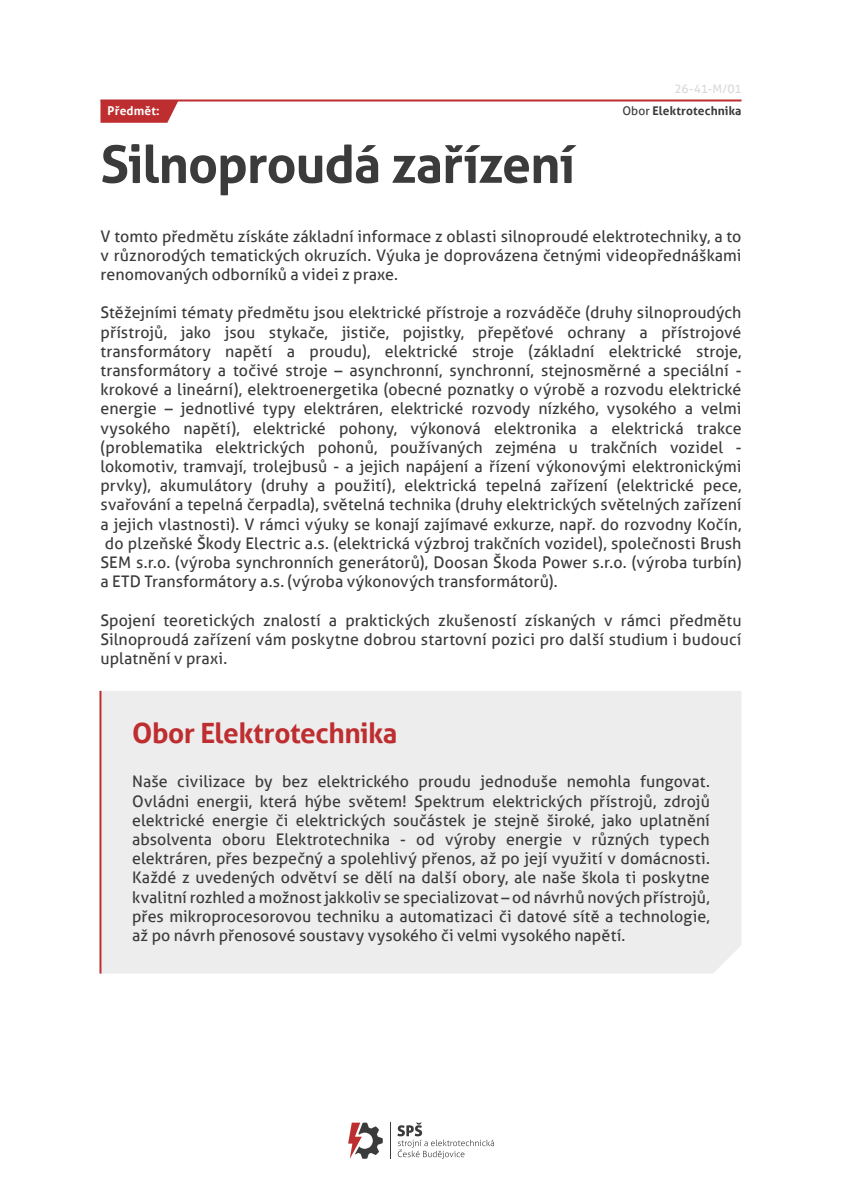
<style>
.page{position:relative;width:842px;height:1191px;background:#fff}
.page>*{position:absolute;margin:0;border:0;box-sizing:border-box;transform-origin:0 0}
.t1{font:700 52px "Aller";letter-spacing:-.02em;color:#3c3b3b}
.t2{font:700 28px "Aller";letter-spacing:-.015em;color:#be2e30}
.t3{font:16px/19.2px "Aller";letter-spacing:.005em;color:#3c3b3b;text-align:justify}
.t4{font:700 12px "Aller";letter-spacing:.01em;color:#3c3b3b}
.t5{font:12px "Aller";color:#dadada}
.t6{font:700 12px "Aller";letter-spacing:.015em;color:#fff}
.s1{font-weight:400}
</style>
<div class="page">
<hr style="left:841px;top:0;width:1px;height:1191px;background:#ededed">
<svg style="left:100px;top:101px;width:78px;height:22px;background:#c33f41"></svg>
<hr style="left:100px;top:99px;width:641px;height:2px;background:#be2e30">
<svg style="left:348px;top:1122px;width:35px;height:36px"></svg>
<hr style="left:390px;top:1122px;width:1px;height:36px;background:#3c3b3b">
<svg style="left:397px;top:1122px;width:97px;height:36px"></svg>
<div style="left:101px;top:691px;width:640px;height:282px;background:#ededed"></div>
<hr style="left:99px;top:691px;width:2px;height:282px;background:#be2e30">
<p class="t5" style="left:674px;top:81px;width:69px">26-41-M/01</p>
<p class="t6" style="left:108px;top:104px;width:54px">Předmět:</p>
<p class="t4" style="left:622px;top:104px;width:121px"><span class="s1">Obor</span> Elektrotechnika</p>
<h1 class="t1" style="left:100px;top:132px;width:476px">Silnoproudá zařízení</h1>
<p class="t3" style="left:100px;top:226px;width:642px">V tomto předmětu získáte základní informace z oblasti silnoproudé elektrotechniky, a to v různorodých tematických okruzích. Výuka je doprovázena četnými videopřednáškami renomovaných odborníků a videi z praxe.</p>
<p class="t3" style="left:100px;top:303px;width:643px">Stěžejními tématy předmětu jsou elektrické přístroje a rozváděče (druhy silnoproudých přístrojů, jako jsou stykače, jističe, pojistky, přepěťové ochrany a přístrojové transformátory napětí a proudu), elektrické stroje (základní elektrické stroje, transformátory a točivé stroje – asynchronní, synchronní, stejnosměrné a speciální - krokové a lineární), elektroenergetika (obecné poznatky o výrobě a rozvodu elektrické energie – jednotlivé typy elektráren, elektrické rozvody nízkého, vysokého a velmi vysokého napětí), elektrické pohony, výkonová elektronika a elektrická trakce (problematika elektrických pohonů, používaných zejména u trakčních vozidel - lokomotiv, tramvají, trolejbusů - a jejich napájení a řízení výkonovými elektronickými prvky), akumulátory (druhy a použití), elektrická tepelná zařízení (elektrické pece, svařování a tepelná čerpadla), světelná technika (druhy elektrických světelných zařízení a jejich vlastnosti). V rámci výuky se konají zajímavé exkurze, např. do rozvodny Kočín, do plzeňské Škody Electric a.s. (elektrická výzbroj trakčních vozidel), společnosti Brush SEM s.r.o. (výroba synchronních generátorů), Doosan Škoda Power s.r.o. (výroba turbín) a ETD Transformátory a.s. (výroba výkonových transformátorů).</p>
<p class="t3" style="left:100px;top:610px;width:642px">Spojení teoretických znalostí a praktických zkušeností získaných v rámci předmětu Silnoproudá zařízení vám poskytne dobrou startovní pozici pro další studium i budoucí uplatnění v praxi.</p>
<h2 class="t2" style="left:132px;top:715px;width:267px">Obor Elektrotechnika</h2>
<p class="t3" style="left:132px;top:772px;width:579px">Naše civilizace by bez elektrického proudu jednoduše nemohla fungovat.<br>Ovládni energii, která hýbe světem! Spektrum elektrických přístrojů, zdrojů elektrické energie či elektrických součástek je stejně široké, jako uplatnění absolventa oboru Elektrotechnika - od výroby energie v různých typech elektráren, přes bezpečný a spolehlivý přenos, až po její využití v domácnosti.<br>Každé z uvedených odvětví se dělí na další obory, ale naše škola ti poskytne kvalitní rozhled a možnost jakkoliv se specializovat – od návrhů nových přístrojů, přes mikroprocesorovou techniku a automatizaci či datové sítě a technologie, až po návrh přenosové soustavy vysokého či velmi vysokého napětí.</p>
</div>
